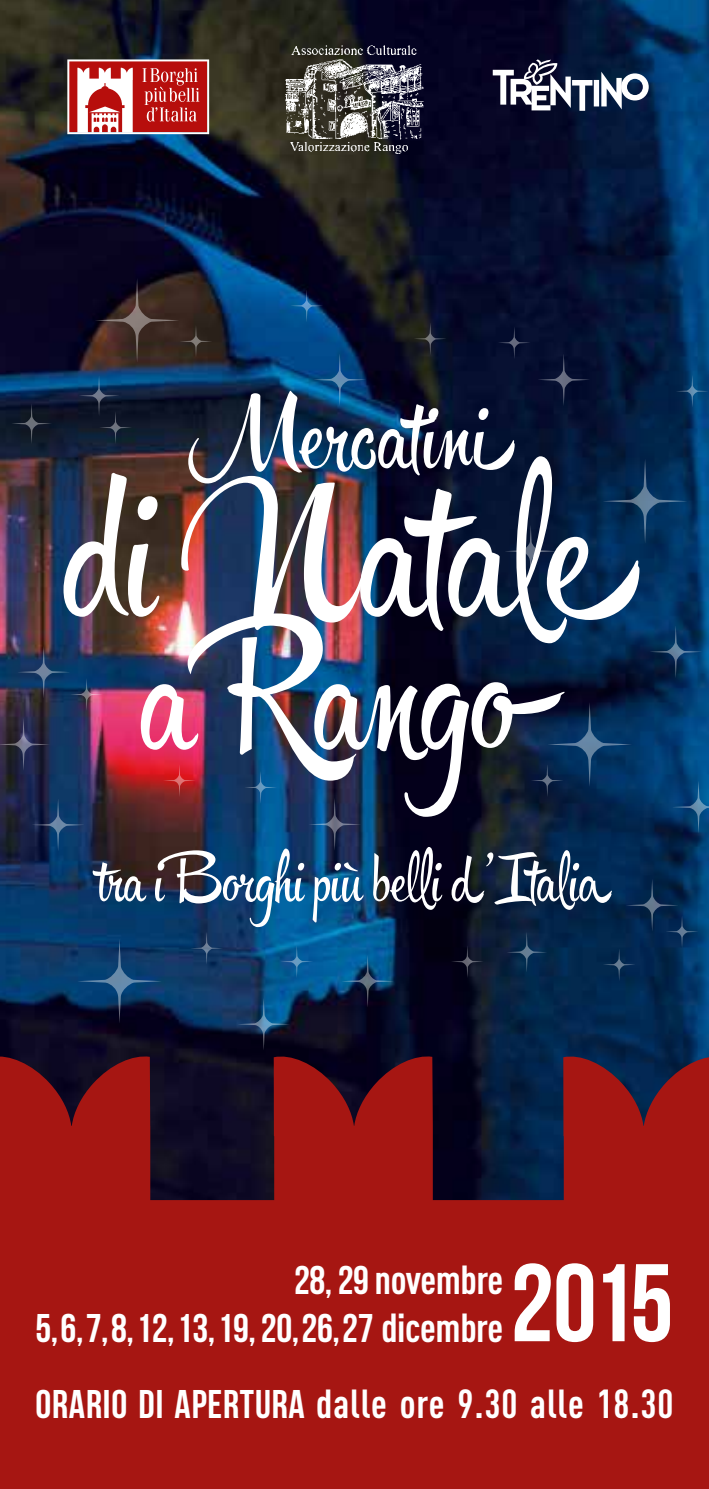
<style>
.page{position:relative;width:709px;height:1489px;background:#fff}
.page>*{position:absolute;margin:0;border:0;box-sizing:border-box;transform-origin:0 0}
.t1{font:180px "Hipster Script Pro";color:#fff}
.t2{font:150px "Hipster Script Pro";color:#fff}
.t3{font:700 110px "Bebas Neue";color:#fff}
.t4{font:90px "Hipster Script Pro";color:#fff}
.t5{font:57.5px "Hipster Script Pro";letter-spacing:-.01em;color:#fff}
.t6{font:700 40px "DIN Cond";letter-spacing:.02em;color:#fff}
.t7{font:700 40px "Bebas Neue";letter-spacing:-.01em;color:#fff}
.t8{font:700 40px "DIN Cond";letter-spacing:-.01em;color:#fff}
.s1{font-family:"Bebas Neue"}
.s2{font-family:"DIN Cond"}
</style>
<div class="page">
<img style="left:0;top:0;width:709px;height:1053px">
<svg style="left:0;top:1053px;width:709px;height:435px;background:#8d1516"></svg>
<svg style="left:67px;top:59px;width:142px;height:75px"></svg>
<svg style="left:493px;top:59px;width:155px;height:52px"></svg>
<svg style="left:190px;top:931px;width:33px;height:33px"></svg>
<svg style="left:675px;top:374px;width:33px;height:33px"></svg>
<svg style="left:451px;top:945px;width:33px;height:33px"></svg>
<svg style="left:280px;top:945px;width:33px;height:33px"></svg>
<svg style="left:414px;top:322px;width:33px;height:33px"></svg>
<svg style="left:498px;top:326px;width:33px;height:33px"></svg>
<svg style="left:290px;top:289px;width:33px;height:33px"></svg>
<svg style="left:163px;top:764px;width:33px;height:33px"></svg>
<svg style="left:244px;top:770px;width:33px;height:33px"></svg>
<svg style="left:602px;top:459px;width:85px;height:84px;background:#08335d"></svg>
<svg style="left:77px;top:938px;width:85px;height:85px;background:#0e3561"></svg>
<svg style="left:95px;top:278px;width:117px;height:85px;background:#392825"></svg>
<svg style="left:531px;top:702px;width:101px;height:95px;background:#092d57"></svg>
<svg style="left:506px;top:931px;width:41px;height:41px;background:#0d2d4e"></svg>
<svg style="left:79px;top:375px;width:53px;height:69px;background:#112945"></svg>
<svg style="left:11px;top:403px;width:41px;height:41px;background:#151d2d"></svg>
<svg style="left:649px;top:625px;width:53px;height:53px;background:#09345f"></svg>
<svg style="left:313px;top:353px;width:53px;height:53px;background:#0a4e87"></svg>
<svg style="left:537px;top:353px;width:53px;height:53px;background:#0b1434"></svg>
<svg style="left:237px;top:997px;width:53px;height:53px;background:#113459"></svg>
<svg style="left:0;top:718px;width:50px;height:52px;background:#2c2b43"></svg>
<img style="left:17px;top:645px;width:86px;height:66px">
<svg style="left:602px;top:878px;width:96px;height:103px;background:#052b54"></svg>
<svg style="left:308px;top:797px;width:53px;height:53px;background:#1d3b65"></svg>
<svg style="left:672px;top:780px;width:37px;height:53px;background:#0b467a"></svg>
<svg style="left:341px;top:954px;width:53px;height:53px;background:#0b3c66"></svg>
<svg style="left:32px;top:798px;width:53px;height:53px;background:#143562"></svg>
<svg style="left:504px;top:524px;width:53px;height:53px;background:#0c1d3e"></svg>
<img style="left:284px;top:40px;width:141px;height:113px">
<h3 class="t4" style="left:189px;top:381px;width:329px">Mercatini</h3>
<h1 class="t1" style="left:62px;top:442px;width:583px">di Natale</h1>
<h2 class="t2" style="left:139px;top:604px;width:431px">a Rango</h2>
<h3 class="t5" style="left:98px;top:845px;width:515px">tra i Borghi più belli d’Italia</h3>
<p class="t8" style="left:294px;top:1255px;width:211px"><span class="s1">28, 29</span> novembre</p>
<p class="t7" style="left:35px;top:1305px;width:469px">5, 6, 7, 8, 12, 13, 19, 20, 26, 27 <span class="s2">dicembre</span></p>
<h3 class="t3" style="left:510px;top:1242px;width:165px">2015</h3>
<p class="t6" style="left:35px;top:1379px;width:639px"><span class="s1">ORARIO DI APERTURA</span> dalle ore 9.30 alle 18.30</p>
</div>
